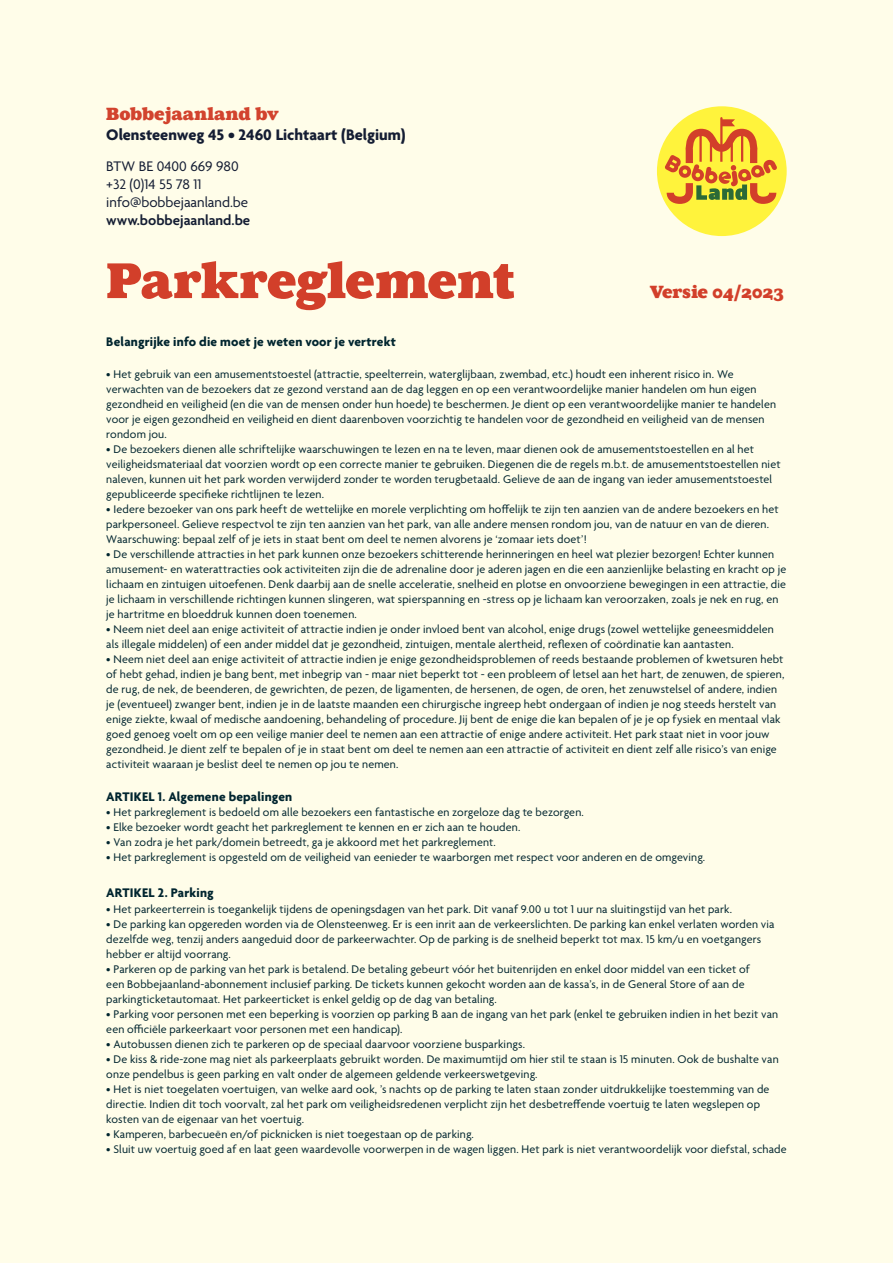
<style>
.page{position:relative;width:893px;height:1263px;background:#fffde9}
.page>*{position:absolute;margin:0;border:0;box-sizing:border-box;transform-origin:0 0}
.t1{font:51px "Aurea Ultra";letter-spacing:-.03em;color:#d23f2a}
.t2{font:18px "Aurea Ultra";color:#d2432e}
.t3{font:18px "Aurea Ultra";color:#d23f2a}
.t4{font:700 16.5px "Agenda";color:#141d33}
.t5{font:15px "Agenda";color:#141d33}
.t6{font:600 15px "Agenda";color:#141d33}
.t7{font:700 13.5px "Agenda";letter-spacing:.015em;color:#00252f}
.t8{font:12px/15px "Agenda";letter-spacing:.015em;color:#00252f}
</style>
<div class="page">
<div style="left:657px;top:106px;width:130px;height:130px;background:#fff33c;border-radius:50%"></div>
<svg style="left:665px;top:117px;width:112px;height:87px"></svg>
<p class="t2" style="left:106px;top:103px;width:174px">Bobbejaanland bv</p>
<p class="t4" style="left:106px;top:125px;width:301px">Olensteenweg 45 • 2460 Lichtaart (Belgium)</p>
<p class="t5" style="left:106px;top:158px;width:134px">BTW BE 0400 669 980</p>
<p class="t5" style="left:106px;top:176px;width:97px">+32 (0)14 55 78 11</p>
<p class="t5" style="left:106px;top:194px;width:143px">info@bobbejaanland.be</p>
<p class="t6" style="left:106px;top:212px;width:145px">www.bobbejaanland.be</p>
<p class="t1" style="left:106px;top:250px;width:410px">Parkreglement</p>
<p class="t3" style="left:650px;top:281px;width:136px">Versie 04/2023</p>
<p class="t7" style="left:106px;top:334px;width:291px">Belangrijke info die moet je weten voor je vertrekt</p>
<p class="t8" style="left:106px;top:367px;width:671px">• Het gebruik van een amusementstoestel (attractie, speelterrein, waterglijbaan, zwembad, etc.) houdt een inherent risico in. We verwachten van de bezoekers dat ze gezond verstand aan de dag leggen en op een verantwoordelijke manier handelen om hun eigen gezondheid en veiligheid (en die van de mensen onder hun hoede) te beschermen. Je dient op een verantwoordelijke manier te handelen voor je eigen gezondheid en veiligheid en dient daarenboven voorzichtig te handelen voor de gezondheid en veiligheid van de mensen rondom jou.</p>
<p class="t8" style="left:106px;top:442px;width:676px">• De bezoekers dienen alle schriftelijke waarschuwingen te lezen en na te leven, maar dienen ook de amusementstoestellen en al het veiligheidsmateriaal dat voorzien wordt op een correcte manier te gebruiken. Diegenen die de regels m.b.t. de amusementstoestellen niet naleven, kunnen uit het park worden verwijderd zonder te worden terugbetaald. Gelieve de aan de ingang van ieder amusementstoestel gepubliceerde specifieke richtlijnen te lezen.</p>
<p class="t8" style="left:106px;top:502px;width:674px">• Iedere bezoeker van ons park heeft de wettelijke en morele verplichting om hoffelijk te zijn ten aanzien van de andere bezoekers en het parkpersoneel. Gelieve respectvol te zijn ten aanzien van het park, van alle andere mensen rondom jou, van de natuur en van de dieren.</p>
<p class="t8" style="left:106px;top:532px;width:482px">Waarschuwing: bepaal zelf of je iets in staat bent om deel te nemen alvorens je ‘zomaar iets doet’!</p>
<p class="t8" style="left:106px;top:547px;width:681px">• De verschillende attracties in het park kunnen onze bezoekers schitterende herinneringen en heel wat plezier bezorgen! Echter kunnen amusement- en waterattracties ook activiteiten zijn die de adrenaline door je aderen jagen en die een aanzienlijke belasting en kracht op je lichaam en zintuigen uitoefenen. Denk daarbij aan de snelle acceleratie, snelheid en plotse en onvoorziene bewegingen in een attractie, die je lichaam in verschillende richtingen kunnen slingeren, wat spierspanning en -stress op je lichaam kan veroorzaken, zoals je nek en rug, en je hartritme en bloeddruk kunnen doen toenemen.</p>
<p class="t8" style="left:106px;top:622px;width:669px">• Neem niet deel aan enige activiteit of attractie indien je onder invloed bent van alcohol, enige drugs (zowel wettelijke geneesmiddelen als illegale middelen) of een ander middel dat je gezondheid, zintuigen, mentale alertheid, reflexen of coördinatie kan aantasten.</p>
<p class="t8" style="left:106px;top:652px;width:680px">• Neem niet deel aan enige activiteit of attractie indien je enige gezondheidsproblemen of reeds bestaande problemen of kwetsuren hebt of hebt gehad, indien je bang bent, met inbegrip van - maar niet beperkt tot - een probleem of letsel aan het hart, de zenuwen, de spieren, de rug, de nek, de beenderen, de gewrichten, de pezen, de ligamenten, de hersenen, de ogen, de oren, het zenuwstelsel of andere, indien je (eventueel) zwanger bent, indien je in de laatste maanden een chirurgische ingreep hebt ondergaan of indien je nog steeds herstelt van enige ziekte, kwaal of medische aandoening, behandeling of procedure. Jij bent de enige die kan bepalen of je je op fysiek en mentaal vlak goed genoeg voelt om op een veilige manier deel te nemen aan een attractie of enige andere activiteit. Het park staat niet in voor jouw gezondheid. Je dient zelf te bepalen of je in staat bent om deel te nemen aan een attractie of activiteit en dient zelf alle risico’s van enige activiteit waaraan je beslist deel te nemen op jou te nemen.</p>
<p class="t7" style="left:106px;top:789px;width:188px">ARTIKEL 1. Algemene bepalingen</p>
<p class="t8" style="left:106px;top:805px;width:479px">• Het parkreglement is bedoeld om alle bezoekers een fantastische en zorgeloze dag te bezorgen.</p>
<p class="t8" style="left:106px;top:820px;width:416px">• Elke bezoeker wordt geacht het parkreglement te kennen en er zich aan te houden.</p>
<p class="t8" style="left:106px;top:835px;width:391px">• Van zodra je het park/domein betreedt, ga je akkoord met het parkreglement.</p>
<p class="t8" style="left:106px;top:850px;width:600px">• Het parkreglement is opgesteld om de veiligheid van eenieder te waarborgen met respect voor anderen en de omgeving.</p>
<p class="t7" style="left:106px;top:885px;width:109px">ARTIKEL 2. Parking</p>
<p class="t8" style="left:106px;top:902px;width:627px">• Het parkeerterrein is toegankelijk tijdens de openingsdagen van het park. Dit vanaf 9.00 u tot 1 uur na sluitingstijd van het park.</p>
<p class="t8" style="left:106px;top:917px;width:670px">• De parking kan opgereden worden via de Olensteenweg. Er is een inrit aan de verkeerslichten. De parking kan enkel verlaten worden via dezelfde weg, tenzij anders aangeduid door de parkeerwachter. Op de parking is de snelheid beperkt tot max. 15 km/u en voetgangers hebber er altijd voorrang.</p>
<p class="t8" style="left:106px;top:962px;width:645px">• Parkeren op de parking van het park is betalend. De betaling gebeurt vóór het buitenrijden en enkel door middel van een ticket of een Bobbejaanland-abonnement inclusief parking. De tickets kunnen gekocht worden aan de kassa’s, in de General Store of aan de parkingticketautomaat. Het parkeerticket is enkel geldig op de dag van betaling.</p>
<p class="t8" style="left:106px;top:1007px;width:673px">• Parking voor personen met een beperking is voorzien op parking B aan de ingang van het park (enkel te gebruiken indien in het bezit van een officiële parkeerkaart voor personen met een handicap).</p>
<p class="t8" style="left:106px;top:1037px;width:420px">• Autobussen dienen zich te parkeren op de speciaal daarvoor voorziene busparkings.</p>
<p class="t8" style="left:106px;top:1052px;width:674px">• De kiss &amp; ride-zone mag niet als parkeerplaats gebruikt worden. De maximumtijd om hier stil te staan is 15 minuten. Ook de bushalte van onze pendelbus is geen parking en valt onder de algemeen geldende verkeerswetgeving.</p>
<p class="t8" style="left:106px;top:1082px;width:665px">• Het is niet toegelaten voertuigen, van welke aard ook, ’s nachts op de parking te laten staan zonder uitdrukkelijke toestemming van de directie. Indien dit toch voorvalt, zal het park om veiligheidsredenen verplicht zijn het desbetreffende voertuig te laten wegslepen op kosten van de eigenaar van het voertuig.</p>
<p class="t8" style="left:106px;top:1127px;width:369px">• Kamperen, barbecueën en/of picknicken is niet toegestaan op de parking.</p>
<p class="t8" style="left:106px;top:1142px;width:682px">• Sluit uw voertuig goed af en laat geen waardevolle voorwerpen in de wagen liggen. Het park is niet verantwoordelijk voor diefstal, schade</p>
</div>
